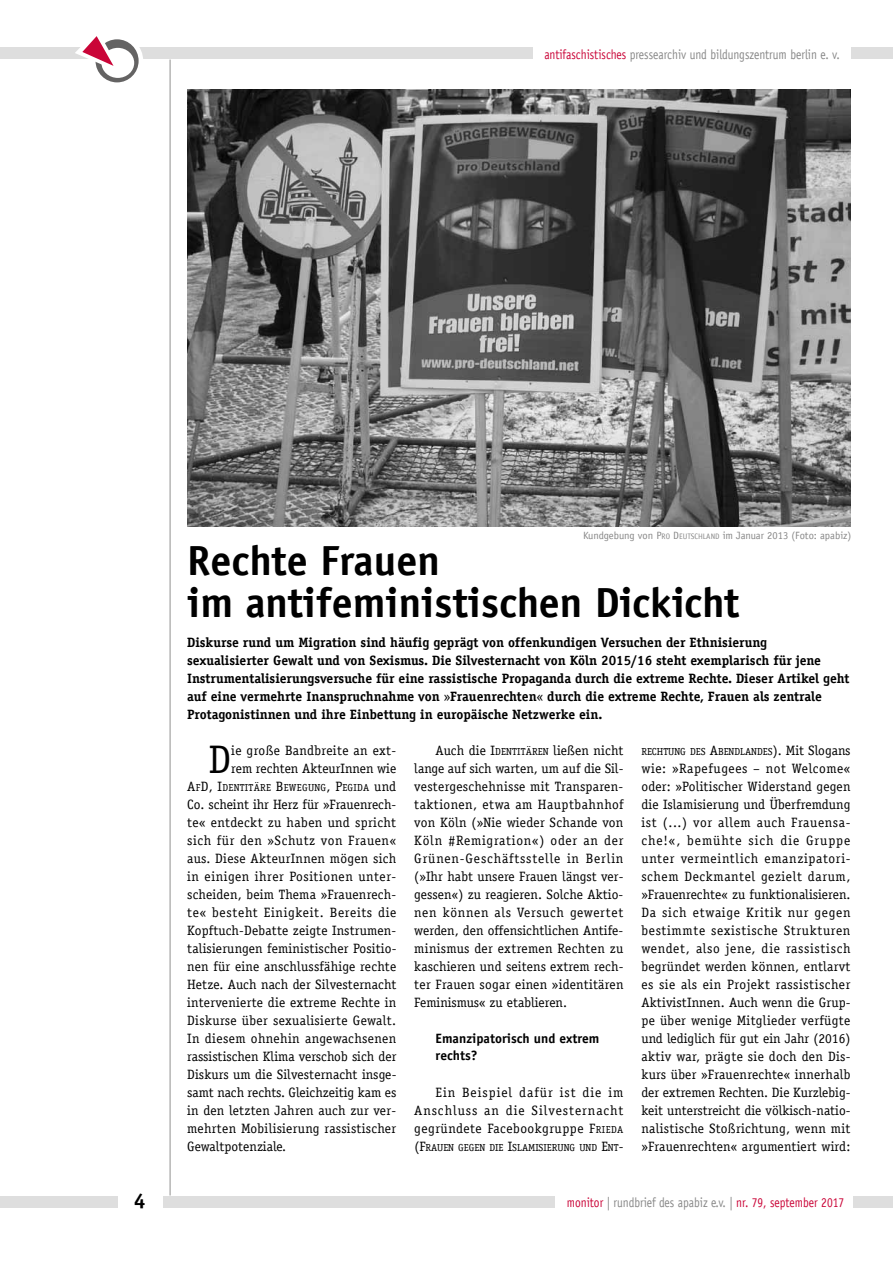
<style>
.page{position:relative;width:893px;height:1263px;background:#fff}
.page>*{position:absolute;margin:0;border:0;box-sizing:border-box;transform-origin:0 0}
.t1{font:700 42px/42px "Officina Sans LT";color:#000}
.t2{font:39.75px "Officina Serif LT";color:#000}
.t3{font:700 21px "Officina Sans LT";color:#000}
.t4{font:13.5px/18px "Officina Serif LT";letter-spacing:.02em;color:#000;text-align:justify}
.t5{font:700 13.5px/18px "Officina Serif LT";color:#000}
.t6{font:13.5px "Officina Sans LT";color:#878787;scale:.85 1}
.t7{font:13.5px "Officina Sans LT";color:#ca0538;scale:.85 1}
.t8{font:13.5px/18px "Officina Serif LT";color:#000}
.t9{font:700 13.5px/16.2px "Officina Sans";color:#000}
.t10{font:10.5px "Officina Sans LT";color:#878787}
.t11{font:10.2px "Officina Serif LT";letter-spacing:.005em;color:#000}
.t12{font:10.2px "Officina Serif LT";letter-spacing:.03em;color:#000}
.s1{color:#ca0538}
.s2{font-style:inherit}
.s3{font-size:7.8px}
.s4{font-weight:400}
.s5{font-size:13.5px}
.s6{font-size:10.2px}
.s7{color:#878787}
</style>
<div class="page">
<div style="left:149px;top:1196px;width:408px;height:12px;background:#dedede"></div>
<hr style="left:170px;top:60px;width:1px;height:1135px;background:#9d9d9c">
<div style="left:0;top:47px;width:893px;height:12px;background:#dedede"></div>
<div style="left:90px;top:34px;width:53px;height:53px;background:#fff;border-radius:50%"></div>
<svg style="left:96px;top:39px;width:43px;height:43px"></svg>
<div style="left:101px;top:48px;width:33px;height:30px;background:#fff;border-radius:50%"></div>
<svg style="left:75px;top:36px;width:49px;height:38px"></svg>
<div style="left:533px;top:32px;width:318px;height:43px;background:#fff"></div>
<div style="left:555px;top:1189px;width:301px;height:26px;background:#fff"></div>
<div style="left:118px;top:1185px;width:44px;height:34px;background:#fff"></div>
<div style="left:853px;top:1196px;width:40px;height:12px;background:#dedede"></div>
<div style="left:0;top:1196px;width:118px;height:11px;background:#dedede"></div>
<img style="left:187px;top:89px;width:663px;height:437px">
<p class="t6" style="left:544px;top:46px;width:349px"><span class="s1">antifaschistisches</span> pressearchiv und bildungszentrum berlin e. v.</p>
<p class="t10" style="left:583px;top:530px;width:270px">Kundgebung von <span class="s2">P</span><span class="s3">RO</span> <span class="s2">D</span><span class="s3">EUTSCHLAND</span> im Januar 2013 (Foto: apabiz)</p>
<h1 class="t1" style="left:187px;top:539px;width:554px">Rechte Frauen<br>im antifeministischen Dickicht</h1>
<p class="t5" style="left:187px;top:634px;width:664px">Diskurse rund um Migration sind häufig geprägt von offenkundigen Versuchen der Ethnisierung sexualisierter Gewalt und von Sexismus. Die Silvesternacht von Köln 2015/16 steht exemplarisch für jene Instrumentalisierungsversuche für eine rassistische Propaganda durch die extreme Rechte. Dieser Artikel geht auf eine vermehrte Inanspruchnahme von <span class="s4">»</span>Frauenrechten<span class="s4">«</span> durch die extreme Rechte, Frauen als zentrale Protagonistinnen und ihre Einbettung in europäische Netzwerke ein.</p>
<h2 class="t2" style="left:208px;top:737px;width:24px">D</h2>
<p class="t8" style="left:231px;top:742px;width:166px">ie große Bandbreite an ext&shy;rem rechten AkteurInnen wie</p>
<p class="t12" style="left:187px;top:782px;width:211px"><span class="s5">A</span>F<span class="s5">D</span><span class="s5">,</span> <span class="s5">I</span>DENTITÄRE <span class="s5">B</span>EWEGUNG<span class="s5">,</span> <span class="s5">P</span>EGIDA <span class="s5">und</span></p>
<p class="t4" style="left:187px;top:796px;width:211px">Co. scheint ihr Herz für »Frauenrech&shy;te« entdeckt zu haben und spricht sich für den »Schutz von Frauen« aus. Diese AkteurInnen mögen sich in einigen ihrer Positionen unter&shy;scheiden, beim Thema »Frauenrech&shy;te« besteht Einigkeit. Bereits die Kopftuch-Debatte zeigte Instrumen&shy;talisierungen feministischer Positio&shy;nen für eine anschlussfähige rechte Hetze. Auch nach der Silvesternacht intervenierte die extreme Rechte in Diskurse über sexualisierte Gewalt.<br>In diesem ohnehin angewachsenen rassistischen Klima verschob sich der Diskurs um die Silvesternacht insge&shy;samt nach rechts. Gleichzeitig kam es in den letzten Jahren auch zur ver&shy;mehrten Mobilisierung rassistischer Gewaltpotenziale.</p>
<p class="t4" style="left:414px;top:742px;width:211px;text-indent:21px">Auch die <span class="s2">I</span><span class="s6">DENTITÄREN</span> ließen nicht lange auf sich warten, um auf die Sil&shy;vestergeschehnisse mit Transparen&shy;taktionen, etwa am Hauptbahnhof von Köln (»Nie wieder Schande von Köln #Remigration«) oder an der Grünen-Geschäftsstelle in Berlin (»Ihr habt unsere Frauen längst ver&shy;gessen«) zu reagieren. Solche Aktio&shy;nen können als Versuch gewertet werden, den offensichtlichen Antife&shy;minismus der extremen Rechten zu kaschieren und seitens extrem rech&shy;ter Frauen sogar einen »identitären Feminismus« zu etablieren.</p>
<p class="t9" style="left:436px;top:1030px;width:165px">Emanzipatorisch und extrem rechts?</p>
<p class="t4" style="left:414px;top:1084px;width:211px;text-indent:21px">Ein Beispiel dafür ist die im Anschluss an die Silvesternacht gegründete Facebookgruppe <span class="s2">F</span><span class="s6">RIEDA</span></p>
<p class="t11" style="left:414px;top:1142px;width:211px"><span class="s5">(</span><span class="s5">F</span>RAUEN GEGEN DIE <span class="s5">I</span>SLAMISIERUNG UND <span class="s5">E</span>NT<span class="s5">-</span></p>
<p class="t11" style="left:641px;top:746px;width:211px">RECHTUNG DES <span class="s5">A</span>BENDLANDES<span class="s5">). Mit Slogans</span></p>
<p class="t4" style="left:641px;top:760px;width:211px">wie: »Rapefugees – not Welcome« oder: »Politischer Widerstand gegen die Islamisierung und Überfremdung ist (...) vor allem auch Frauensa&shy;che!«, bemühte sich die Gruppe unter vermeintlich emanzipatori&shy;schem Deckmantel gezielt darum, »Frauenrechte« zu funktionalisieren.<br>Da sich etwaige Kritik nur gegen bestimmte sexistische Strukturen wendet, also jene, die rassistisch begründet werden können, entlarvt es sie als ein Projekt rassistischer AktivistInnen. Auch wenn die Grup&shy;pe über wenige Mitglieder verfügte und lediglich für gut ein Jahr (2016) aktiv war, prägte sie doch den Dis&shy;kurs über »Frauenrechte« innerhalb der extremen Rechten. Die Kurzlebig&shy;keit unterstreicht die völkisch-natio&shy;nalistische Stoßrichtung, wenn mit »Frauenrechten« argumentiert wird:</p>
<h3 class="t3" style="left:134px;top:1188px;width:13px">4</h3>
<p class="t7" style="left:567px;top:1194px;width:328px">monitor <span class="s7">| rundbrief des apabiz e.v. |</span> nr. 79, september 2017</p>
</div>
